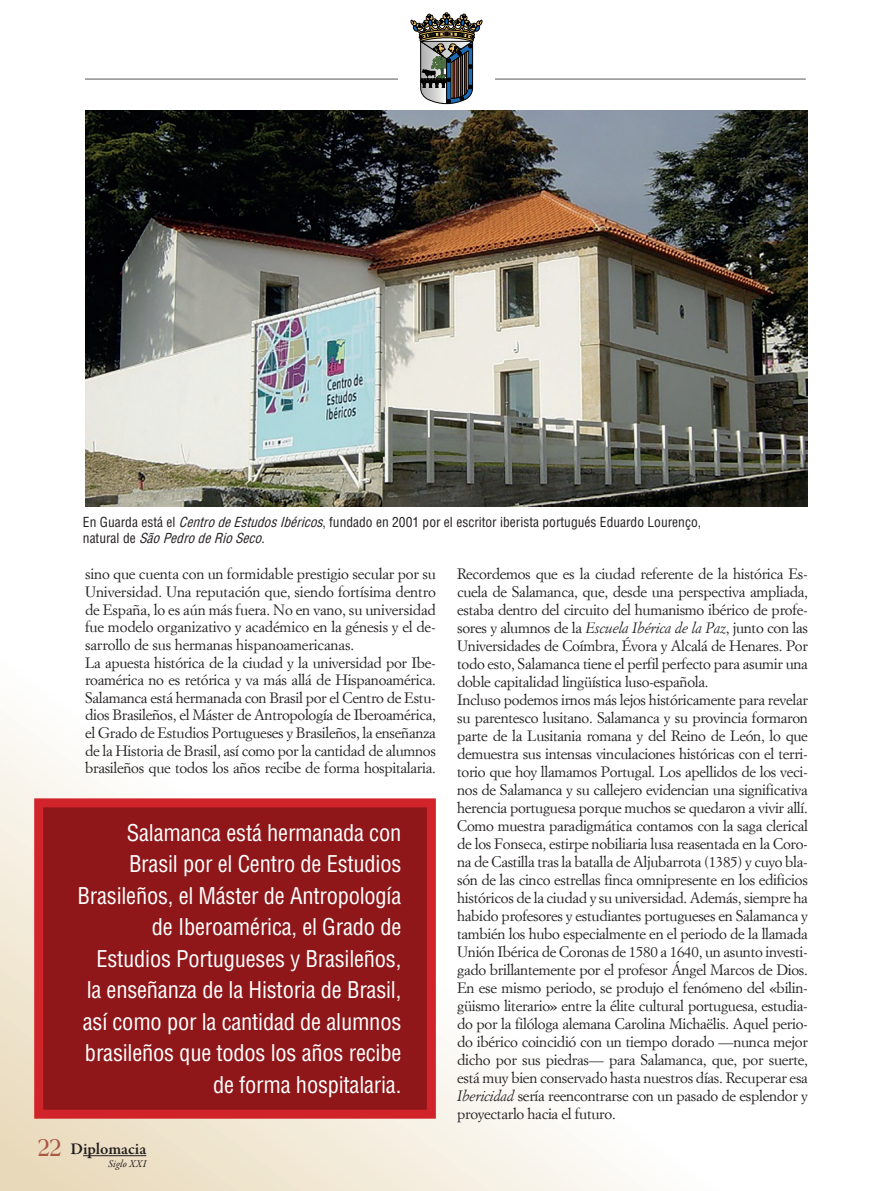
<style>
.page{position:relative;width:893px;height:1191px;background:#fff}
.page>*{position:absolute;margin:0;border:0;box-sizing:border-box;transform-origin:0 0}
.t1{font:condensed 22.5px/31.5px "Helvetica LT Std";letter-spacing:-.01em;color:#fff;text-align:right}
.t2{font:600 16.5px "Garamond Premr Pro";color:#231f20}
.t3{font:15px/18px "Simoncini Garamond";letter-spacing:-.02em;color:#231f20}
.t4{font:condensed 13.5px/16.2px "Helvetica LT Std";color:#231f20}
.t5{font:italic 10.5px "Garamond Premr Pro";letter-spacing:.005em;color:#231f20}
.s1{font-style:italic}
.s2{font-family:"Americana";font-weight:700;font-size:23.25px;color:#aa5743}
</style>
<div class="page">
<hr style="left:85px;top:79px;width:721px;height:1px;background:#57585a">
<svg style="left:0;top:717px;width:638px;height:474px"></svg>
<div style="left:398px;top:1px;width:97px;height:106px;background:#fff"></div>
<svg style="left:411px;top:12px;width:71px;height:92px"></svg>
<div style="left:39px;top:803px;width:392px;height:311px;background:#8f171a"></div>
<div style="left:34px;top:798px;width:402px;height:320px;border:9px solid #d1232a"></div>
<img style="left:85px;top:111px;width:723px;height:395px">
<hr style="left:83px;top:1155px;width:63px;height:1px;background:#231f20">
<p class="t4" style="left:83px;top:513px;width:620px">En Guarda está el <span class="s1">CentrodeEstudosIbéricos</span>, fundado en 2001 por el escritor iberista portugués Eduardo Lourenço, n a t u r a l d e <span class="s1">SãoPedrodeRioSeco</span>.</p>
<p class="t3" style="left:85px;top:565px;width:352px">sino que cuenta con un formidable prestigio secular por su Universidad. Una reputación que, siendo fortísima dentro de España, lo es aún más fuera. No en vano, su universidad fue modelo organizativo y académico en la génesis y el de&shy;sarrollo de sus hermanas hispanoamericanas.<br>La apuesta histórica de la ciudad y la universidad por Ibe&shy;roamérica no es retórica y va más allá de Hispanoamérica.<br>Salamanca está hermanada con Brasil por el Centro de Estu&shy;dios Brasileños, el Máster de Antropología de Iberoamérica, el Grado de Estudios Portugueses y Brasileños, la enseñanza de la Historia de Brasil, así como por la cantidad de alumnos brasileños que todos los años recibe de forma hospitalaria.</p>
<p class="t3" style="left:457px;top:565px;width:352px">Recordemos que es la ciudad referente de la histórica Es&shy;cuela de Salamanca, que, desde una perspectiva ampliada, estaba dentro del circuito del humanismo ibérico de profe&shy;sores y alumnos de la <span class="s1">Escuela Ibérica de la Paz</span>, junto con las Universidades de Coímbra, Évora y Alcalá de Henares. Por todo esto, Salamanca tiene el perfil perfecto para asumir una doble capitalidad lingüística luso-española.<br>Incluso podemos irnos más lejos históricamente para revelar su parentesco lusitano. Salamanca y su provincia formaron parte de la Lusitania romana y del Reino de León, lo que demuestra sus intensas vinculaciones históricas con el terri&shy;torio que hoy llamamos Portugal. Los apellidos de los veci&shy;nos de Salamanca y su callejero evidencian una significativa herencia portuguesa porque muchos se quedaron a vivir allí.<br>Como muestra paradigmática contamos con la saga clerical de los Fonseca, estirpe nobiliaria lusa reasentada en la Coro&shy;na de Castilla tras la batalla de Aljubarrota (1385) y cuyo bla&shy;són de las cinco estrellas finca omnipresente en los edificios históricos de la ciudad y su universidad. Además, siempre ha habido profesores y estudiantes portugueses en Salamanca y también los hubo especialmente en el periodo de la llamada Unión Ibérica de Coronas de 1580 a 1640, un asunto investi&shy;gado brillantemente por el profesor Ángel Marcos de Dios.<br>En ese mismo periodo, se produjo el fenómeno del «bilin&shy;güismo literario» entre la élite cultural portuguesa, estudia&shy;do por la filóloga alemana Carolina Michaëlis. Aquel perio&shy;do ibérico coincidió con un tiempo dorado —nunca mejor dicho por sus piedras— para Salamanca, que, por suerte, está muy bien conservado hasta nuestros días. Recuperar esa <span class="s1">Ibericidad</span> sería reencontrarse con un pasado de esplendor y proyectarlo hacia el futuro.</p>
<p class="t1" style="left:78px;top:816px;width:325px">Salamanca está hermanada con Brasil por el Centro de Estudios Brasileños, el Máster de Antropología de Iberoamérica, el Grado de Estudios Portugueses y Brasileños, la enseñanza de la Historia de Brasil, así como por la cantidad de alumnos brasileños que todos los años recibe de forma hospitalaria.</p>
<p class="t2" style="left:38px;top:1138px;width:110px"><span class="s2">22</span> Diplomacia</p>
<p class="t5" style="left:108px;top:1156px;width:40px">Siglo XXI</p>
</div>
